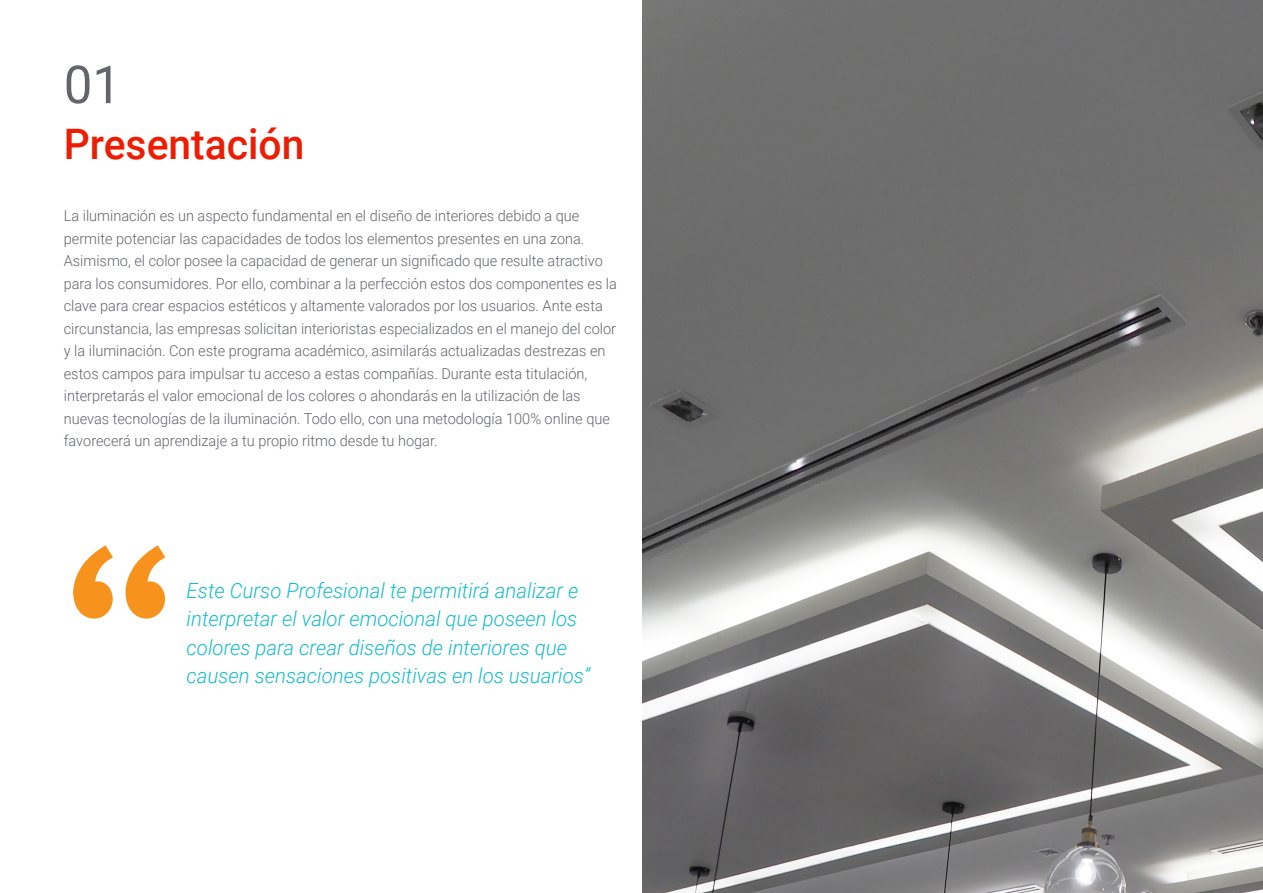
<style>
.page{position:relative;width:1263px;height:893px;background:#fff}
.page>*{position:absolute;margin:0;border:0;box-sizing:border-box;transform-origin:0 0}
.t1{font:52.5px "Roboto";color:#63656a}
.Portadilla{font:500 42px "Roboto";color:#ee1c02}
.Destacados{font:italic 300 21px/28.5px "Roboto";color:#17bbcf}
.Texto_Simple{font:300 15px/22.5px "Roboto";color:#63656a}
</style>
<div class="page">
<svg style="left:73px;top:545px;width:92px;height:74px"></svg>
<img style="left:642px;top:0;width:621px;height:893px">
<p class="t1" style="left:64px;top:48px;width:59px">01</p>
<p class="Portadilla" style="left:64px;top:115px;width:242px">Presentación</p>
<p class="Texto_Simple" style="left:64px;top:204px;width:555px">La iluminación es un aspecto fundamental en el diseño de interiores debido a que permite potenciar las capacidades de todos los elementos presentes en una zona.<br>Asimismo, el color posee la capacidad de generar un significado que resulte atractivo para los consumidores. Por ello, combinar a la perfección estos dos componentes es la clave para crear espacios estéticos y altamente valorados por los usuarios. Ante esta circunstancia, las empresas solicitan interioristas especializados en el manejo del color y la iluminación. Con este programa académico, asimilarás actualizadas destrezas en estos campos para impulsar tu acceso a estas compañías. Durante esta titulación, interpretarás el valor emocional de los colores o ahondarás en la utilización de las nuevas tecnologías de la iluminación. Todo ello, con una metodología 100% online que favorecerá un aprendizaje a tu propio ritmo desde tu hogar.</p>
<p class="Destacados" style="left:187px;top:575px;width:405px">Este Curso Profesional te permitirá analizar e interpretar el valor emocional que poseen los colores para crear diseños de interiores que causen sensaciones positivas en los usuarios”</p>
</div>
